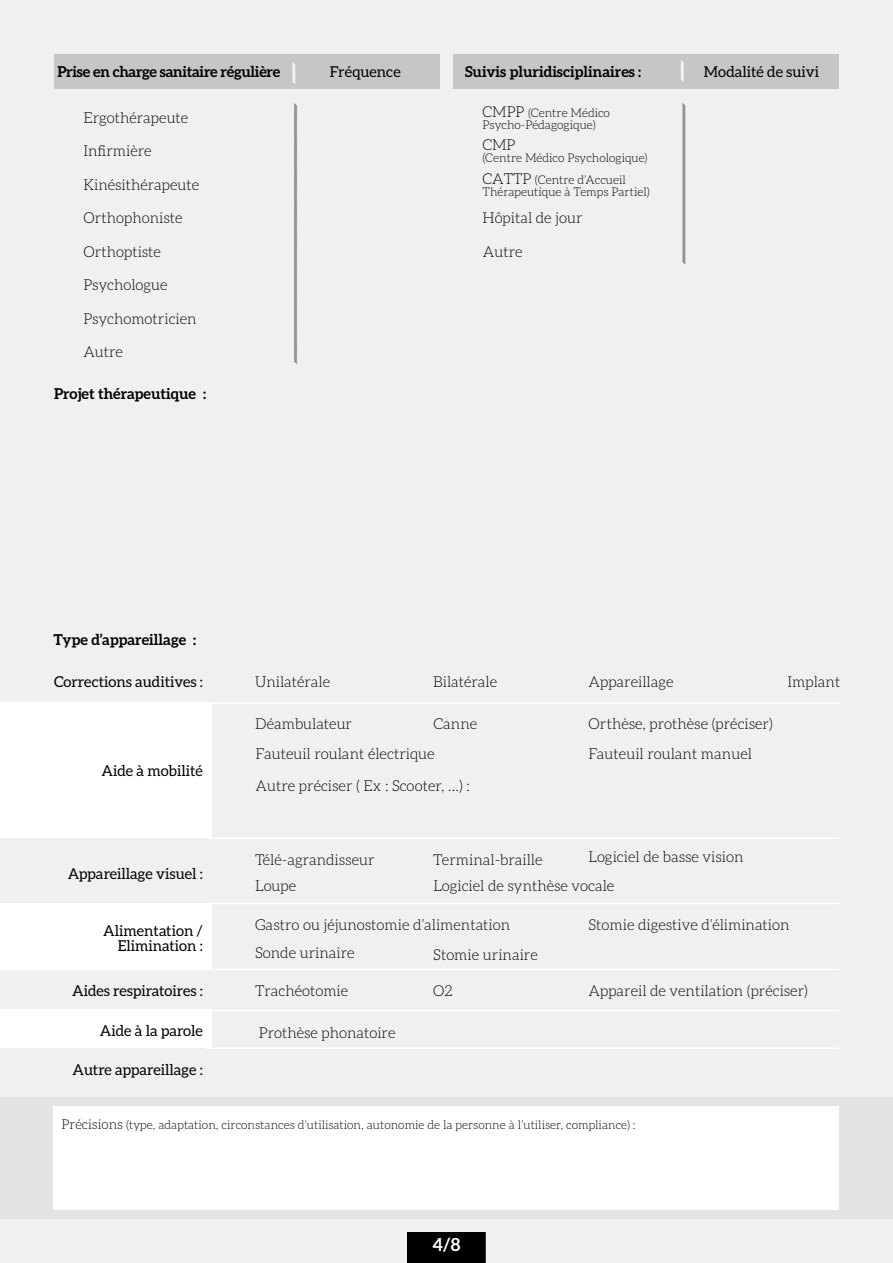
<style>
.page{position:relative;width:893px;height:1263px;background:#f0f0f0}
.page>*{position:absolute;margin:0;border:0;box-sizing:border-box;transform-origin:0 0}
.t1{font:700 18px "Aleo";color:#fff}
.t2{font:300 15px/28.2px "Aleo";color:#000}
.t3{font:15px/15px "Aleo";color:#000;text-align:right}
.t4{font:700 15px "Aleo";color:#000}
.t5{font:700 15px "Aleo";letter-spacing:-.02em;color:#000}
.t6{font:300 12px/12px "Aleo";color:#000}
.s1{font-size:15px}
.s2{font-size:13.5px}
</style>
<div class="page">
<div style="left:0;top:1009px;width:211px;height:43px;background:#fff"></div>
<div style="left:0;top:903px;width:211px;height:68px;background:#fff"></div>
<div style="left:0;top:970px;width:211px;height:39px;background:#f0f0f0"></div>
<div style="left:0;top:1049px;width:211px;height:41px;background:#f0f0f0"></div>
<hr style="left:208px;top:702px;width:631px;height:2px;background:#fff">
<hr style="left:208px;top:837px;width:631px;height:2px;background:#fff">
<hr style="left:208px;top:969px;width:631px;height:1px;background:#fff">
<hr style="left:208px;top:903px;width:631px;height:1px;background:#fff">
<hr style="left:208px;top:1010px;width:631px;height:1px;background:#fff">
<hr style="left:205px;top:1047px;width:634px;height:2px;background:#fff">
<div style="left:0;top:1097px;width:893px;height:121px;background:#e3e3e3"></div>
<div style="left:54px;top:1106px;width:785px;height:103px;background:#fff"></div>
<div style="left:407px;top:1232px;width:79px;height:31px;background:#000"></div>
<svg style="left:294px;top:103px;width:4px;height:261px"></svg>
<svg style="left:682px;top:103px;width:4px;height:162px"></svg>
<div style="left:54px;top:54px;width:386px;height:34px;background:#c6c6c6"></div>
<div style="left:453px;top:54px;width:386px;height:34px;background:#c6c6c6"></div>
<svg style="left:292px;top:62px;width:4px;height:22px"></svg>
<svg style="left:680px;top:60px;width:4px;height:22px"></svg>
<div style="left:0;top:702px;width:211px;height:135px;background:#fff"></div>
<p class="t5" style="left:57px;top:63px;width:224px">Prise en charge sanitaire régulière</p>
<p class="t3" style="left:330px;top:64px;width:72px">Fréquence</p>
<p class="t4" style="left:465px;top:63px;width:178px">Suivis pluridisciplinaires :</p>
<p class="t3" style="left:704px;top:64px;width:117px">Modalité de suivi</p>
<p class="t2" style="left:83px;top:103px;width:107px">Ergothérapeute</p>
<p class="t2" style="left:83px;top:137px;width:70px">Infirmière</p>
<p class="t2" style="left:83px;top:170px;width:117px">Kinésithérapeute</p>
<p class="t2" style="left:83px;top:204px;width:101px">Orthophoniste</p>
<p class="t2" style="left:83px;top:237px;width:79px">Orthoptiste</p>
<p class="t2" style="left:83px;top:271px;width:86px">Psychologue</p>
<p class="t2" style="left:83px;top:304px;width:115px">Psychomotricien</p>
<p class="t2" style="left:83px;top:338px;width:41px">Autre</p>
<p class="t4" style="left:54px;top:385px;width:154px">Projet thérapeutique :</p>
<p class="t6" style="left:482px;top:106px;width:129px"><span class="s1">CMPP</span> (Centre Médico<br>Psycho-Pédagogique)</p>
<p class="t2" style="left:482px;top:131px;width:35px">CMP</p>
<p class="t6" style="left:482px;top:147px;width:167px;line-height:21.5px">(Centre Médico Psychologique)<br><span class="s1">CATTP</span> (Centre d’Accueil</p>
<p class="t6" style="left:482px;top:185px;width:169px">Thérapeutique à Temps Partiel)</p>
<p class="t2" style="left:482px;top:204px;width:102px">Hôpital de jour</p>
<p class="t2" style="left:483px;top:237px;width:41px">Autre</p>
<p class="t4" style="left:54px;top:631px;width:144px">Type d’appareillage :</p>
<p class="t3" style="left:54px;top:674px;width:150px">Corrections auditives :</p>
<p class="t3" style="left:102px;top:763px;width:103px">Aide à mobilité</p>
<p class="t3" style="left:68px;top:866px;width:137px">Appareillage visuel :</p>
<p class="t3" style="left:103px;top:922px;width:101px">Alimentation /<br>Elimination :</p>
<p class="t3" style="left:72px;top:983px;width:132px">Aides respiratoires :</p>
<p class="t3" style="left:100px;top:1023px;width:105px">Aide à la parole</p>
<p class="t3" style="left:73px;top:1062px;width:132px">Autre appareillage :</p>
<p class="t2" style="left:255px;top:668px;width:76px">Unilatérale</p>
<p class="t2" style="left:255px;top:710px;width:98px">Déambulateur</p>
<p class="t2" style="left:433px;top:668px;width:65px">Bilatérale</p>
<p class="t2" style="left:588px;top:668px;width:87px">Appareillage</p>
<p class="t2" style="left:433px;top:710px;width:45px">Canne</p>
<p class="t2" style="left:589px;top:710px;width:186px">Orthèse, prothèse (préciser)</p>
<p class="t2" style="left:256px;top:740px;width:181px">Fauteuil roulant électrique</p>
<p class="t2" style="left:256px;top:771px;width:216px">Autre préciser ( Ex : Scooter, …) :</p>
<p class="t2" style="left:588px;top:740px;width:165px">Fauteuil roulant manuel</p>
<p class="t2" style="left:787px;top:668px;width:54px">Implant</p>
<p class="t2" style="left:255px;top:845px;width:121px">Télé-agrandisseur</p>
<p class="t2" style="left:433px;top:845px;width:111px">Terminal-braille</p>
<p class="t2" style="left:588px;top:843px;width:156px">Logiciel de basse vision</p>
<p class="t2" style="left:255px;top:872px;width:43px">Loupe</p>
<p class="t2" style="left:433px;top:872px;width:183px">Logiciel de synthèse vocale</p>
<p class="t2" style="left:255px;top:910px;width:256px">Gastro ou jéjunostomie d’alimentation<br>Sonde urinaire</p>
<p class="t2" style="left:588px;top:910px;width:202px">Stomie digestive d’élimination</p>
<p class="t2" style="left:433px;top:941px;width:106px">Stomie urinaire</p>
<p class="t2" style="left:255px;top:976px;width:95px">Trachéotomie</p>
<p class="t2" style="left:433px;top:976px;width:21px">O2</p>
<p class="t2" style="left:259px;top:1018px;width:138px">Prothèse phonatoire</p>
<p class="t2" style="left:589px;top:977px;width:221px">Appareil de ventilation (préciser)</p>
<p class="t6" style="left:61px;top:1118px;width:576px"><span class="s2">Précisions</span> (type, adaptation, circonstances d’utilisation, autonomie de la personne à l’utiliser, compliance) :</p>
<p class="t1" style="left:432px;top:1234px;width:30px">4/8</p>
</div>
